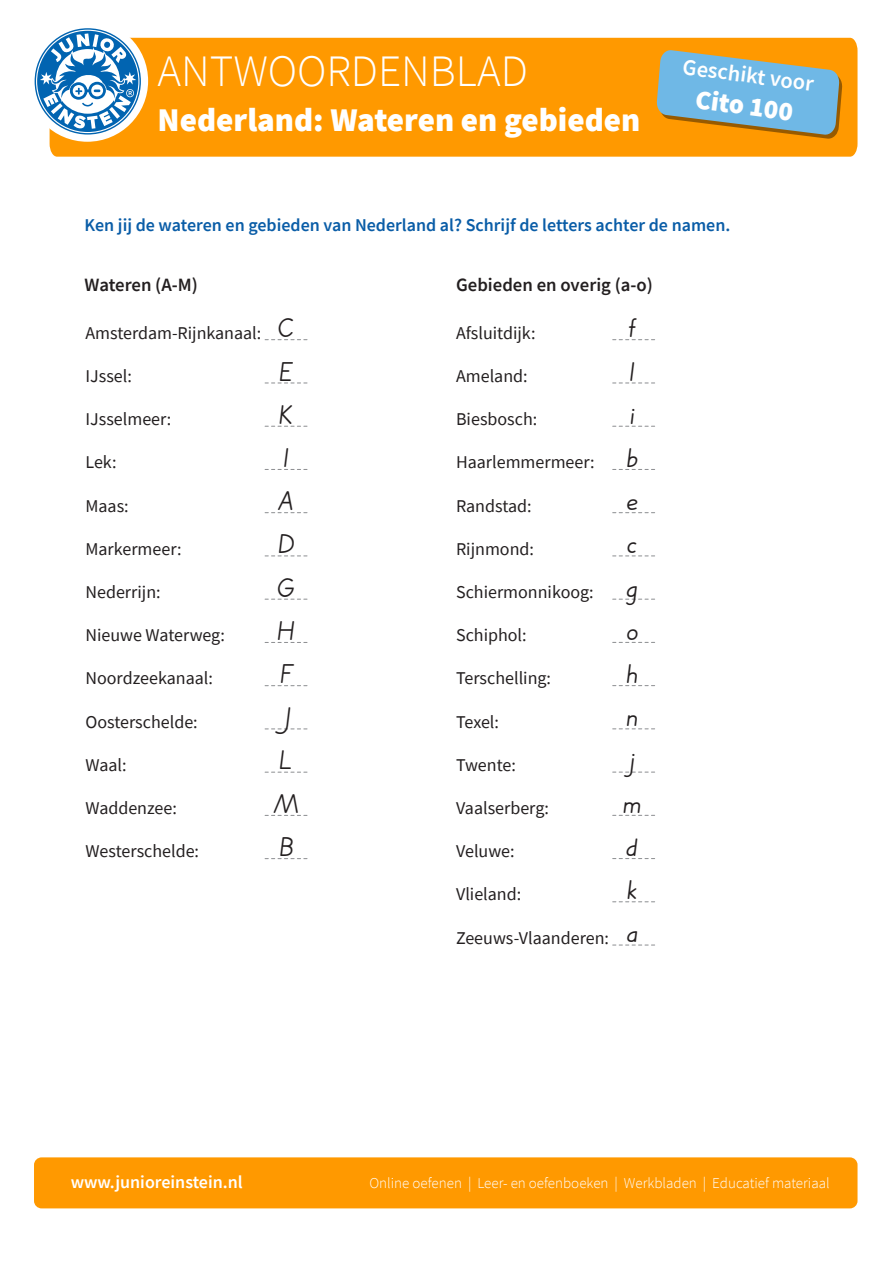
<style>
.page{position:relative;width:893px;height:1263px;background:#fff}
.page>*{position:absolute;margin:0;border:0;box-sizing:border-box;transform-origin:0 0}
.t1{font:300 45px "Source Sans Pro";color:#fff}
.t2{font:900 33px "Source Sans Pro";color:#fff}
.t3{font:27px "JE blokletters basis Regular";color:#231f20}
.t4{font:900 27px "Source Sans Pro";color:#fff}
.t5{font:600 22.5px "Source Sans Pro";color:#fff}
.t6{font:600 18.75px "Source Sans Pro";color:#231f20}
.t7{font:18px "Source Sans Pro";color:#231f20}
.t8{font:600 18px "Source Sans Pro";color:#0a5da7}
.t9{font:600 18px "Source Sans Pro";color:#fff}
.t10{font:300 15px "Source Sans Pro";color:#fff}
</style>
<div class="page">
<div style="left:34px;top:1157px;width:823px;height:51px;background:#f90;border-radius:8px"></div>
<svg style="left:265px;top:555px;width:42px;height:1px"></svg>
<svg style="left:265px;top:383px;width:42px;height:1px"></svg>
<svg style="left:265px;top:426px;width:42px;height:1px"></svg>
<svg style="left:265px;top:469px;width:42px;height:1px"></svg>
<svg style="left:265px;top:512px;width:42px;height:1px"></svg>
<svg style="left:265px;top:599px;width:42px;height:1px"></svg>
<svg style="left:265px;top:339px;width:42px;height:1px"></svg>
<svg style="left:613px;top:555px;width:42px;height:1px"></svg>
<svg style="left:613px;top:383px;width:42px;height:1px"></svg>
<svg style="left:613px;top:426px;width:42px;height:1px"></svg>
<svg style="left:613px;top:469px;width:42px;height:1px"></svg>
<svg style="left:613px;top:512px;width:42px;height:1px"></svg>
<svg style="left:613px;top:599px;width:42px;height:1px"></svg>
<svg style="left:613px;top:339px;width:42px;height:1px"></svg>
<svg style="left:265px;top:815px;width:42px;height:1px"></svg>
<svg style="left:265px;top:642px;width:42px;height:1px"></svg>
<svg style="left:265px;top:685px;width:42px;height:1px"></svg>
<svg style="left:265px;top:728px;width:42px;height:1px"></svg>
<svg style="left:265px;top:772px;width:42px;height:1px"></svg>
<svg style="left:265px;top:858px;width:42px;height:1px"></svg>
<svg style="left:613px;top:772px;width:42px;height:1px"></svg>
<svg style="left:613px;top:901px;width:42px;height:1px"></svg>
<svg style="left:613px;top:642px;width:42px;height:1px"></svg>
<svg style="left:613px;top:685px;width:42px;height:1px"></svg>
<svg style="left:613px;top:815px;width:42px;height:1px"></svg>
<svg style="left:613px;top:728px;width:42px;height:1px"></svg>
<svg style="left:613px;top:858px;width:42px;height:1px"></svg>
<svg style="left:613px;top:945px;width:42px;height:1px"></svg>
<div style="left:50px;top:38px;width:807px;height:119px;background:#f90"></div>
<div style="left:27px;top:20px;width:121px;height:122px;background:#fff;border-radius:50%"></div>
<svg style="left:35px;top:28px;width:106px;height:107px"></svg>
<svg style="left:656px;top:50px;width:187px;height:89px;background:#95aba0"></svg>
<p class="t1" style="left:158px;top:44px;width:372px">ANTWOORDENBLAD</p>
<p class="t2" style="left:158px;top:97px;width:484px">Nederland: Wateren en gebieden</p>
<p class="t5" style="left:685px;top:51px;width:133px;rotate:8deg">Geschikt voor</p>
<p class="t4" style="left:698px;top:80px;width:100px;rotate:8deg">Cito 100</p>
<p class="t8" style="left:85px;top:213px;width:647px">Ken jij de wateren en gebieden van Nederland al? Schrijf de letters achter de namen.</p>
<p class="t6" style="left:85px;top:273px;width:115px">Wateren (A-M)</p>
<p class="t6" style="left:456px;top:273px;width:198px">Gebieden en overig (a-o)</p>
<p class="t7" style="left:85px;top:321px;width:177px">Amsterdam-Rijnkanaal:</p>
<p class="t7" style="left:85px;top:364px;width:48px">IJssel:</p>
<p class="t7" style="left:85px;top:408px;width:87px">IJsselmeer:</p>
<p class="t7" style="left:85px;top:451px;width:33px">Lek:</p>
<p class="t7" style="left:85px;top:494px;width:45px">Maas:</p>
<p class="t7" style="left:85px;top:537px;width:98px">Markermeer:</p>
<p class="t7" style="left:85px;top:580px;width:77px">Nederrijn:</p>
<p class="t7" style="left:85px;top:624px;width:141px">Nieuwe Waterweg:</p>
<p class="t7" style="left:85px;top:667px;width:129px">Noordzeekanaal:</p>
<p class="t7" style="left:85px;top:710px;width:114px">Oosterschelde:</p>
<p class="t7" style="left:85px;top:753px;width:43px">Waal:</p>
<p class="t7" style="left:85px;top:796px;width:93px">Waddenzee:</p>
<p class="t7" style="left:85px;top:840px;width:115px">Westerschelde:</p>
<p class="t3" style="left:278px;top:318px;width:17px">C</p>
<p class="t3" style="left:279px;top:362px;width:16px">E</p>
<p class="t3" style="left:278px;top:405px;width:17px">K</p>
<p class="t3" style="left:283px;top:448px;width:8px">I</p>
<p class="t3" style="left:277px;top:491px;width:19px">A</p>
<p class="t3" style="left:278px;top:534px;width:18px">D</p>
<p class="t3" style="left:278px;top:578px;width:18px">G</p>
<p class="t3" style="left:277px;top:621px;width:20px">H</p>
<p class="t3" style="left:280px;top:664px;width:14px">F</p>
<p class="t3" style="left:281px;top:707px;width:12px">J</p>
<p class="t3" style="left:279px;top:750px;width:16px">L</p>
<p class="t3" style="left:273px;top:794px;width:27px">M</p>
<p class="t3" style="left:279px;top:837px;width:16px">B</p>
<p class="t7" style="left:456px;top:321px;width:81px">Afsluitdijk:</p>
<p class="t7" style="left:456px;top:364px;width:73px">Ameland:</p>
<p class="t7" style="left:456px;top:408px;width:83px">Biesbosch:</p>
<p class="t7" style="left:456px;top:451px;width:140px">Haarlemmermeer:</p>
<p class="t7" style="left:456px;top:494px;width:77px">Randstad:</p>
<p class="t7" style="left:456px;top:537px;width:79px">Rijnmond:</p>
<p class="t7" style="left:456px;top:580px;width:139px">Schiermonnikoog:</p>
<p class="t7" style="left:456px;top:624px;width:72px">Schiphol:</p>
<p class="t7" style="left:456px;top:667px;width:97px">Terschelling:</p>
<p class="t7" style="left:456px;top:710px;width:44px">Texel:</p>
<p class="t7" style="left:456px;top:753px;width:61px">Twente:</p>
<p class="t7" style="left:456px;top:796px;width:94px">Vaalserberg:</p>
<p class="t7" style="left:456px;top:840px;width:60px">Veluwe:</p>
<p class="t7" style="left:456px;top:883px;width:67px">Vlieland:</p>
<p class="t7" style="left:456px;top:926px;width:154px">Zeeuws-Vlaanderen:</p>
<p class="t3" style="left:628px;top:318px;width:10px">f</p>
<p class="t3" style="left:629px;top:362px;width:8px">l</p>
<p class="t3" style="left:629px;top:405px;width:7px">i</p>
<p class="t3" style="left:626px;top:448px;width:14px">b</p>
<p class="t3" style="left:626px;top:491px;width:14px">e</p>
<p class="t3" style="left:627px;top:534px;width:13px">c</p>
<p class="t3" style="left:626px;top:578px;width:14px">g</p>
<p class="t3" style="left:626px;top:621px;width:14px">o</p>
<p class="t3" style="left:626px;top:664px;width:14px">h</p>
<p class="t3" style="left:626px;top:707px;width:14px">n</p>
<p class="t3" style="left:628px;top:750px;width:9px">j</p>
<p class="t3" style="left:623px;top:794px;width:21px">m</p>
<p class="t3" style="left:626px;top:837px;width:15px">d</p>
<p class="t3" style="left:627px;top:880px;width:13px">k</p>
<p class="t3" style="left:626px;top:923px;width:14px">a</p>
<p class="t9" style="left:71px;top:1170px;width:174px">www.junioreinstein.nl</p>
<p class="t10" style="left:369px;top:1174px;width:462px">Online oefenen | Leer- en oefenboeken | Werkbladen | Educatief materiaal</p>
</div>
